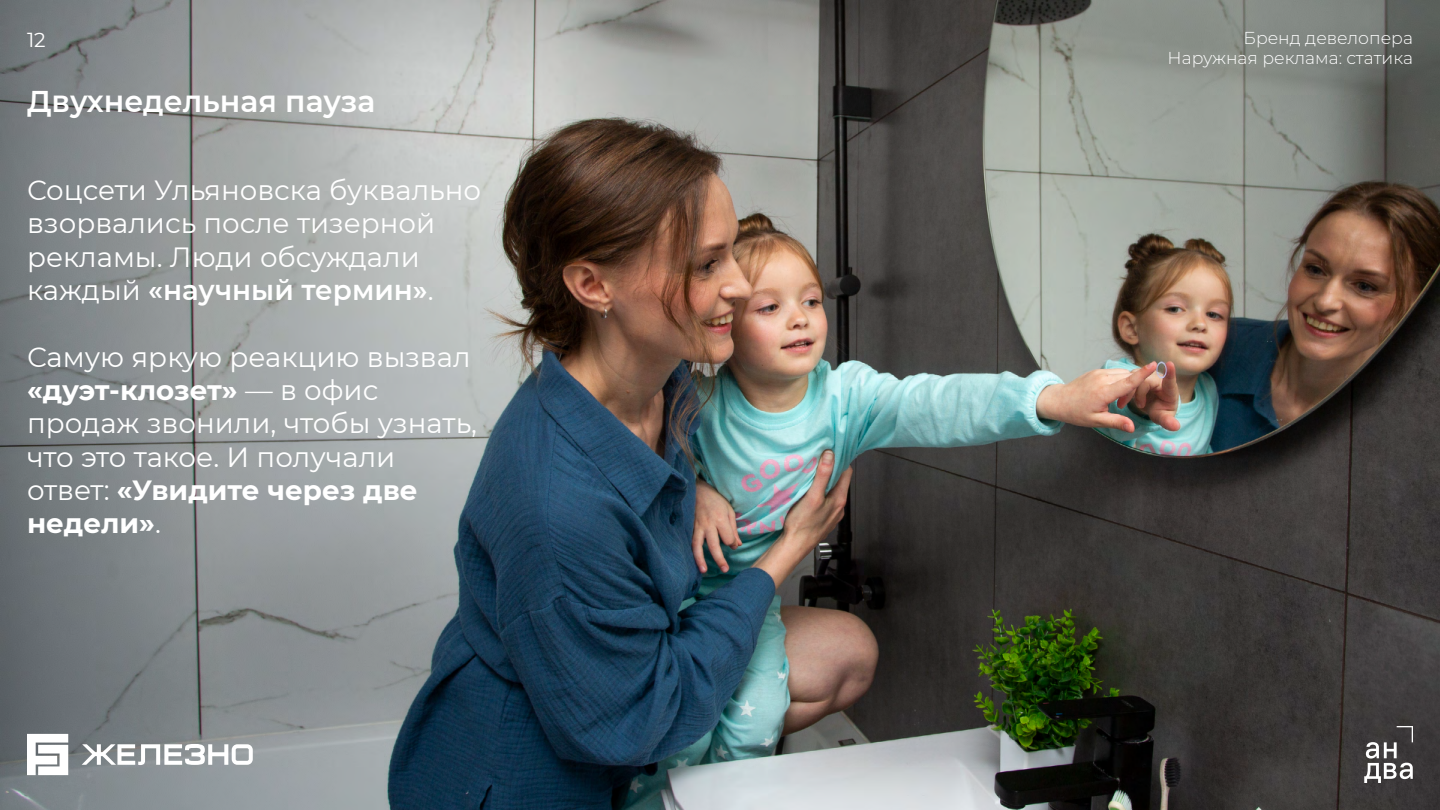
<style>
.page{position:relative;width:1440px;height:810px;background:#fff}
.page>*{position:absolute;margin:0;border:0;box-sizing:border-box;transform-origin:0 0}
.t1{font:600 30px "Montserrat";color:#fff}
.t2{font:27.75px/33.3px "Montserrat";color:#fff}
.t3{font:20.25px "Montserrat";color:#fff}
.t4{font:100 17.25px/20.7px "Montserrat";color:#fff;text-align:right}
.s1{font-weight:600}
.s2{font-weight:700}
</style>
<div class="page">
<img style="left:0;top:0;width:1440px;height:810px">
<svg style="left:27px;top:734px;width:226px;height:41px"></svg>
<svg style="left:1364px;top:726px;width:49px;height:57px"></svg>
<p class="t3" style="left:27px;top:25px;width:20px">12</p>
<p class="t1" style="left:27px;top:80px;width:350px">Двухнедельная пауза</p>
<p class="t2" style="left:27px;top:173px;width:456px">Соцсети Ульяновска буквально взорвались после тизерной рекламы. Люди обсуждали каждый <span class="s1">«научный термин»</span>.</p>
<p class="t2" style="left:27px;top:339px;width:451px">Самую яркую реакцию вызвал <span class="s2">«дуэт-клозет»</span> — в офис продаж звонили, чтобы узнать, что это такое. И получали ответ: <span class="s2">«Увидите через две недели»</span>.</p>
<p class="t4" style="left:1168px;top:27px;width:247px">Бренд девелопера<br>Наружная реклама: статика</p>
</div>
